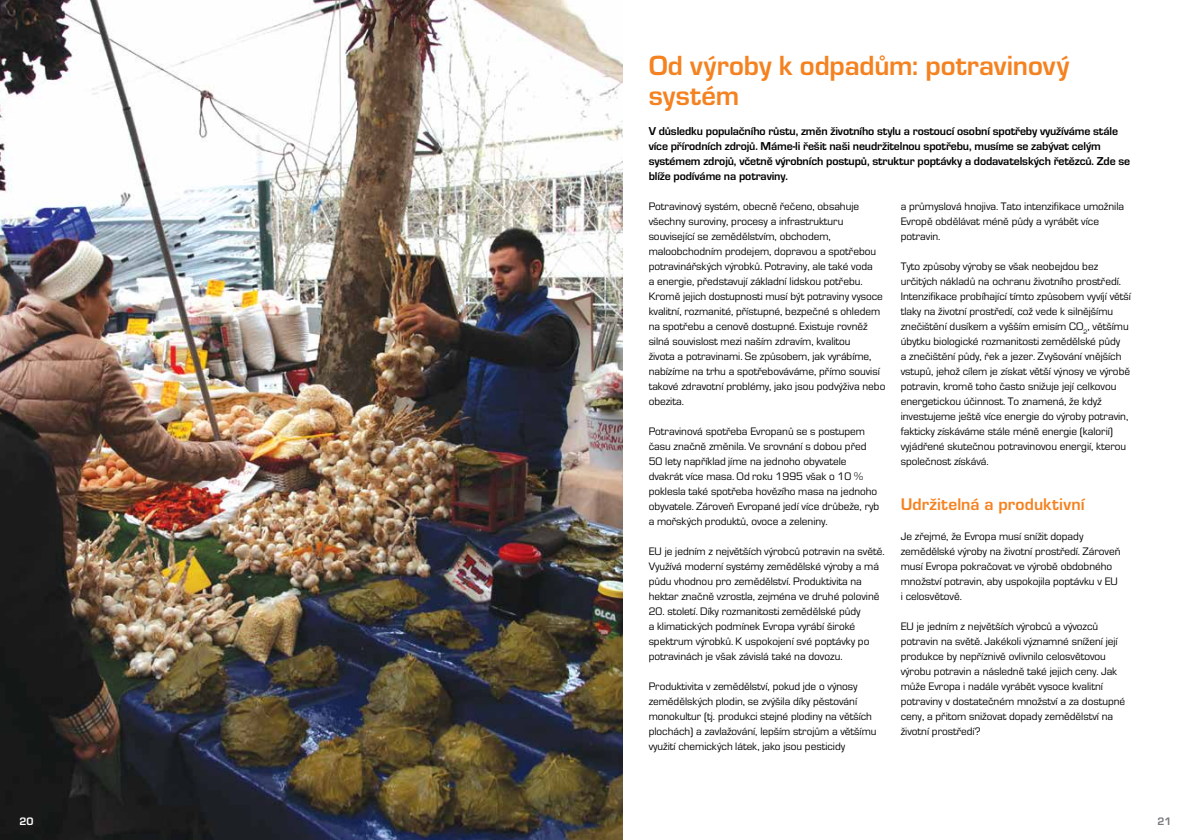
<style>
.page{position:relative;width:1191px;height:840px;background:#fff}
.page>*{position:absolute;margin:0;border:0;box-sizing:border-box;transform-origin:0 0}
.t1{font:700 28.75px/30px "Eurostile OT";color:#f58220}
.t2{font:700 17.5px "Eurostile OT";letter-spacing:.01em;color:#f58220}
.t3{font:700 11.88px/15px "Eurostile OT";letter-spacing:-.01em;color:#000}
.t4{font:11.25px/15px "Eurostile OT";color:#000}
.t5{font:700 11.25px "Eurostile OT";color:#fff}
.t6{font:700 11.25px "Eurostile OT";color:#77787b}
</style>
<div class="page">
<img style="left:0;top:0;width:622px;height:840px">
<h1 class="t1" style="left:648px;top:51px;width:422px">Od výroby k odpadům: potravinový systém</h1>
<p class="t3" style="left:648px;top:124px;width:483px">V důsledku populačního růstu, změn životního stylu a rostoucí osobní spotřeby využíváme stále více přírodních zdrojů. Máme-li řešit naši neudržitelnou spotřebu, musíme se zabývat celým systémem zdrojů, včetně výrobních postupů, struktur poptávky a dodavatelských řetězců. Zde se blíže podíváme na potraviny.</p>
<p class="t4" style="left:648px;top:199px;width:238px">Potravinový systém, obecně řečeno, obsahuje všechny suroviny, procesy a infrastrukturu související se zemědělstvím, obchodem, maloobchodním prodejem, dopravou a spotřebou potravinářských výrobků. Potraviny, ale také voda<br>a energie, představují základní lidskou potřebu.<br>Kromě jejich dostupnosti musí být potraviny vysoce kvalitní, rozmanité, přístupné, bezpečné s ohledem na spotřebu a cenově dostupné. Existuje rovněž silná souvislost mezi naším zdravím, kvalitou<br>života a potravinami. Se způsobem, jak vyrábíme, nabízíme na trhu a spotřebováváme, přímo souvisí takové zdravotní problémy, jako jsou podvýživa nebo obezita.</p>
<p class="t4" style="left:648px;top:424px;width:232px">Potravinová spotřeba Evropanů se s postupem času značně změnila. Ve srovnání s dobou před 50 lety například jíme na jednoho obyvatele dvakrát více masa. Od roku 1995 však o 10 % poklesla také spotřeba hovězího masa na jednoho obyvatele. Zároveň Evropané jedí více drůbeže, ryb a mořských produktů, ovoce a zeleniny.</p>
<p class="t4" style="left:648px;top:544px;width:237px">EU je jedním z největších výrobců potravin na světě.<br>Využívá moderní systémy zemědělské výroby a má půdu vhodnou pro zemědělství. Produktivita na hektar značně vzrostla, zejména ve druhé polovině</p>
<p class="t4" style="left:648px;top:604px;width:222px">20. století. Díky rozmanitosti zemědělské půdy<br>a klimatických podmínek Evropa vyrábí široké spektrum výrobků. K uspokojení své poptávky po potravinách je však závislá také na dovozu.</p>
<p class="t4" style="left:648px;top:679px;width:229px">Produktivita v zemědělství, pokud jde o výnosy zemědělských plodin, se zvýšila díky pěstování monokultur (tj. produkci stejné plodiny na větších plochách) a zavlažování, lepším strojům a většímu využití chemických látek, jako jsou pesticidy</p>
<p class="t4" style="left:900px;top:199px;width:225px">a průmyslová hnojiva. Tato intenzifikace umožnila<br>Evropě obdělávat méně půdy a vyrábět více potravin.</p>
<p class="t4" style="left:900px;top:259px;width:232px">Tyto způsoby výroby se však neobejdou bez určitých nákladů na ochranu životního prostředí.<br>Intenzifikace probíhající tímto způsobem vyvíjí větší tlaky na životní prostředí, což vede k silnějšímu znečištění dusíkem a vyšším emisím CO<sub>2</sub>, většímu úbytku biologické rozmanitosti zemědělské půdy<br>a znečištění půdy, řek a jezer. Zvyšování vnějších vstupů, jehož cílem je získat větší výnosy ve výrobě potravin, kromě toho často snižuje její celkovou energetickou účinnost. To znamená, že když investujeme ještě více energie do výroby potravin, fakticky získáváme stále méně energie (kalorií) vyjádřené skutečnou potravinovou energií, kterou společnost získává.</p>
<h2 class="t2" style="left:900px;top:495px;width:186px">Udržitelná a produktivní</h2>
<p class="t4" style="left:900px;top:529px;width:221px">Je zřejmé, že Evropa musí snížit dopady zemědělské výroby na životní prostředí. Zároveň musí Evropa pokračovat ve výrobě obdobného množství potravin, aby uspokojila poptávku v EU i celosvětově.</p>
<p class="t4" style="left:900px;top:619px;width:226px">EU je jedním z největších výrobců a vývozců potravin na světě. Jakékoli významné snížení její produkce by nepříznivě ovlivnilo celosvětovou výrobu potravin a následně také jejich ceny. Jak může Evropa i nadále vyrábět vysoce kvalitní potraviny v dostatečném množství a za dostupné ceny, a přitom snižovat dopady zemědělství na životní prostředí?</p>
<p class="t5" style="left:19px;top:815px;width:16px">20</p>
<p class="t6" style="left:1157px;top:815px;width:16px">21</p>
</div>
